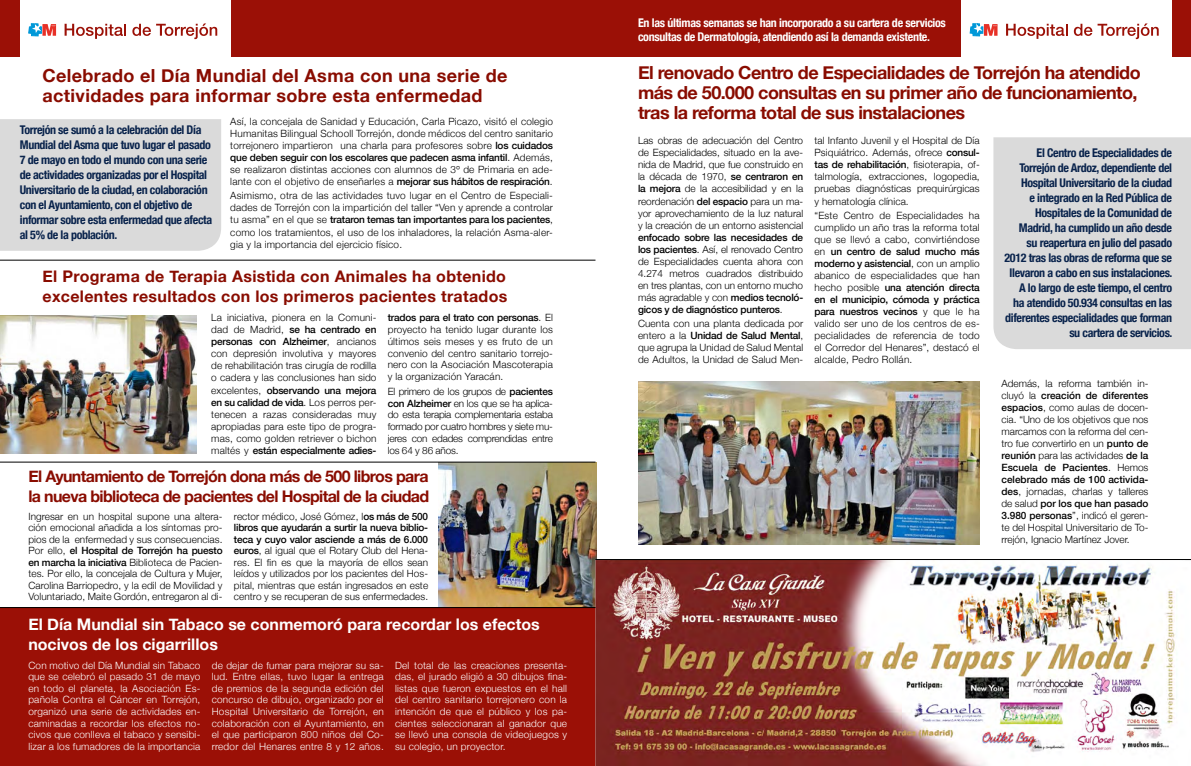
<style>
.page{position:relative;width:1191px;height:766px;background:#fff}
.page>*{position:absolute;margin:0;border:0;box-sizing:border-box;transform-origin:0 0}
.t1{font:700 18px/20px "Helvetica Neue";letter-spacing:-.03em;color:#890c00}
.t2{font:700 18px/20px "Helvetica Neue";letter-spacing:.02em;color:#890c00}
.t3{font:700 16px/20px "Helvetica Neue";letter-spacing:.01em;color:#890c00}
.t4{font:700 16px/20px "Helvetica Neue";letter-spacing:-.04em;color:#890c00}
.t5{font:700 16px/20px "Helvetica Neue";color:#fff}
.t6{font:700 condensed 12px/15px "Helvetica Neue";letter-spacing:-.03em;color:#09234c}
.t7{font:700 condensed 12px/14.4px "Helvetica Neue";letter-spacing:-.025em;color:#fff}
.t8{font:300 10px/12px "Helvetica Neue";letter-spacing:.01em;color:#000;text-align:justify}
.t9{font:300 10px/11.5px "Helvetica Neue";letter-spacing:.02em;color:#fff;text-align:justify}
.s1{font-weight:500}
</style>
<div class="page">
<img style="left:439px;top:462px;width:157px;height:145px">
<div style="left:0;top:119px;width:221px;height:132px;background:#dadada"></div>
<hr style="left:0;top:260px;width:595px;height:1px;background:#000">
<hr style="left:0;top:461px;width:595px;height:1px;background:#000">
<img style="left:0;top:315px;width:196px;height:138px">
<img style="left:638px;top:381px;width:341px;height:163px">
<div style="left:595px;top:0;width:596px;height:56px;background:#9b1006"></div>
<div style="left:0;top:0;width:595px;height:56px;background:#9b1006"></div>
<div style="left:20px;top:0;width:210px;height:65px;background:#fff"></div>
<svg style="left:65px;top:24px;width:61px;height:15px"></svg>
<svg style="left:132px;top:23px;width:85px;height:16px"></svg>
<svg style="left:28px;top:23px;width:28px;height:14px"></svg>
<div style="left:961px;top:0;width:210px;height:65px;background:#fff"></div>
<svg style="left:1006px;top:24px;width:61px;height:15px"></svg>
<svg style="left:1073px;top:23px;width:85px;height:16px"></svg>
<svg style="left:969px;top:23px;width:28px;height:14px"></svg>
<div style="left:0;top:607px;width:595px;height:158px;background:#9b1006"></div>
<div style="left:993px;top:137px;width:198px;height:212px;background:#dadada"></div>
<img style="left:595px;top:560px;width:596px;height:205px">
<hr style="left:595px;top:559px;width:596px;height:1px;background:#000">
<hr style="left:0;top:607px;width:595px;height:1px;background:#000">
<p class="t7" style="left:638px;top:15px;width:309px">En las últimas semanas se han incorporado a su cartera de servicios consultas de Dermatología, atendiendo así la demanda existente.</p>
<p class="t1" style="left:638px;top:62px;width:504px">El renovado Centro de Especialidades de Torrejón ha atendido más de 50.000 consultas en su primer año de funcionamiento, tras la reforma total de sus instalaciones</p>
<p class="t8" style="left:638px;top:135px;width:167px">Las obras de adecuación del Centro de Especialidades, situado en la ave&shy;nida de Madrid, que fue construido en la década de 1970, <span class="s1">se centraron en la mejora</span> de la accesibilidad y en la reordenación <span class="s1">del espacio</span> para un ma&shy;yor aprovechamiento de la luz natural y la creación de un entorno asistencial <span class="s1">enfocado sobre las necesidades de los pacientes</span>. Así, el renovado Centro de Especialidades cuenta ahora con 4.274 metros cuadrados distribuido en tres plantas, con un entorno mucho más agradable y con <span class="s1">medios tecnoló&shy;gicos y de diagnóstico punteros</span>.</p>
<p class="t8" style="left:638px;top:317px;width:167px">Cuenta con una planta dedicada por entero a la <span class="s1">Unidad de Salud Mental</span>, que agrupa la Unidad de Salud Mental de Adultos, la Unidad de Salud Men-</p>
<p class="t2" style="left:43px;top:65px;width:466px">Celebrado el Día Mundial del Asma con una serie de actividades para informar sobre esta enfermedad</p>
<p class="t6" style="left:20px;top:122px;width:194px">Torrejón se sumó a la celebración del Día Mundial del Asma que tuvo lugar el pasado 7 de mayo en todo el mundo con una serie de actividades organizadas por el Hospital Universitario de la ciudad, en colaboración con el Ayuntamiento, con el objetivo de informar sobre esta enfermedad que afecta al 5% de la población.</p>
<p class="t8" style="left:230px;top:115px;width:324px">Así, la concejala de Sanidad y Educación, Carla Picazo, visitó el colegio Humanitas Bilingual Schooll Torrejón, donde médicos del centro sanitario torrejonero impartieron una charla para profesores sobre <span class="s1">los cuidados que deben seguir con los escolares que padecen asma infantil</span>. Además, se realizaron distintas acciones con alumnos de 3º de Primaria en ade&shy;lante con el objetivo de enseñarles a <span class="s1">mejorar sus hábitos de respiración</span>.</p>
<p class="t8" style="left:814px;top:135px;width:167px">tal Infanto Juvenil y el Hospital de Día Psiquiátrico. Además, ofrece <span class="s1">consul&shy;tas de rehabilitación</span>, fisioterapia, of&shy;talmología, extracciones, logopedia, pruebas diagnósticas prequirúrgicas y hematología clínica.</p>
<p class="t8" style="left:814px;top:209px;width:167px">“Este Centro de Especialidades ha cumplido un año tras la reforma total que se llevó a cabo, convirtiéndose en <span class="s1">un centro de salud mucho más moderno y asistencial</span>, con un amplio abanico de especialidades que han hecho posible <span class="s1">una atención directa en el municipio, cómoda y práctica para nuestros vecinos</span> y que le ha valido ser uno de los centros de es&shy;pecialidades de referencia de todo el Corredor del Henares”, destacó el alcalde, Pedro Rollán.</p>
<p class="t6" style="left:1004px;top:145px;width:169px;text-align:right">El Centro de Especialidades de Torrejón de Ardoz, dependiente del Hospital Universitario de la ciudad<br>e integrado en la Red Pública de Hospitales de la Comunidad de Madrid, ha cumplido un año desde<br>su reapertura en julio del pasado 2012 tras las obras de reforma que se llevaron a cabo en sus instalaciones.<br>A lo largo de este tiempo, el centro<br>ha atendido 50.934 consultas en las diferentes especialidades que forman su cartera de servicios.</p>
<p class="t8" style="left:230px;top:190px;width:324px">Asimismo, otra de las actividades tuvo lugar en el Centro de Especiali&shy;dades de Torrejón con la impartición del taller “Ven y aprende a controlar tu asma” en el que se <span class="s1">trataron temas tan importantes para los pacientes</span>, como los tratamientos, el uso de los inhaladores, la relación Asma-aler&shy;gia y la importancia del ejercicio físico.</p>
<p class="t3" style="left:43px;top:266px;width:466px">El Programa de Terapia Asistida con Animales ha obtenido excelentes resultados con los primeros pacientes tratados</p>
<p class="t8" style="left:388px;top:311px;width:167px"><span class="s1">trados para el trato con personas</span>. El proyecto ha tenido lugar durante los últimos seis meses y es fruto de un convenio del centro sanitario torrejo&shy;nero con la Asociación Mascoterapia y la organización Yaracán.</p>
<p class="t8" style="left:388px;top:385px;width:167px">El primero de los grupos de <span class="s1">pacientes con Alzheimer</span> en los que se ha aplica&shy;do esta terapia complementaria estaba formado por cuatro hombres y siete mu&shy;jeres con edades comprendidas entre los 64 y 86 años.</p>
<p class="t8" style="left:1001px;top:377px;width:148px">Además, la reforma también in&shy;cluyó la <span class="s1">creación de diferentes espacios</span>, como aulas de docen&shy;cia. “Uno de los objetivos que nos marcamos con la reforma del cen&shy;tro fue convertirlo en un <span class="s1">punto de reunión</span> para las actividades <span class="s1">de la Escuela de Pacientes</span>. Hemos <span class="s1">celebrado más de 100 activida&shy;des</span>, jornadas, charlas y talleres de salud <span class="s1">por los que han pasado 3.980 personas</span>”, indicó el geren&shy;te del Hospital Universitario de To&shy;rrejón, Ignacio Martínez Jover.</p>
<p class="t8" style="left:211px;top:311px;width:167px">La iniciativa, pionera en la Comuni&shy;dad de Madrid, <span class="s1">se ha centrado en personas con Alzheimer</span>, ancianos con depresión involutiva y mayores de rehabilitación tras cirugía de rodilla o cadera y las conclusiones han sido excelentes, <span class="s1">observando una mejora en su calidad de vida</span>. Los perros per&shy;tenecen a razas consideradas muy apropiadas para este tipo de progra&shy;mas, como golden retriever o bichon maltés y <span class="s1">están especialmente adies-</span></p>
<p class="t4" style="left:28px;top:466px;width:402px">El Ayuntamiento de Torrejón dona más de 500 libros para la nueva biblioteca de pacientes del Hospital de la ciudad</p>
<p class="t8" style="left:28px;top:510px;width:196px;line-height:11.5px">Ingresar en un hospital supone una altera&shy;ción emocional añadida a los síntomas pro&shy;pios de la enfermedad y sus consecuencias.<br>Por ello, <span class="s1">el Hospital de Torrejón ha puesto en marcha la iniciativa</span> Biblioteca de Pacien&shy;tes. Por ello, la concejala de Cultura y Mujer, Carolina Barriopedro, y la edil de Movilidad y Voluntariado, Maite Gordón, entregaron al di-</p>
<p class="t8" style="left:234px;top:510px;width:196px;line-height:11.5px">rector médico, José Gómez, l<span class="s1">os más de 500 libros que ayudarán a surtir la nueva biblio&shy;teca y cuyo valor asciende a más de 6.000 euros</span>, al igual que el Rotary Club del Hena&shy;res. El fin es que la mayoría de ellos sean leídos y utilizados por los pacientes del Hos&shy;pital, mientras que están ingresados en este centro y se recuperan de sus enfermedades.</p>
<p class="t5" style="left:28px;top:613px;width:513px">El Día Mundial sin Tabaco se conmemoró para recordar los efectos nocivos de los cigarrillos</p>
<p class="t9" style="left:28px;top:659px;width:173px">Con motivo del Día Mundial sin Tabaco que se celebró el pasado 31 de mayo en todo el planeta, la Asociación Es&shy;pañola Contra el Cáncer en Torrejón, organizó una serie de actividades en&shy;caminadas a recordar los efectos no&shy;civos que conlleva el tabaco y sensibi&shy;lizar a los fumadores de la importancia</p>
<p class="t9" style="left:212px;top:659px;width:173px">de dejar de fumar para mejorar su sa&shy;lud. Entre ellas, tuvo lugar la entrega de premios de la segunda edición del concurso de dibujo, organizado por el Hospital Universitario de Torrejón, en colaboración con el Ayuntamiento, en el que participaron 800 niños del Co&shy;rredor del Henares entre 8 y 12 años.</p>
<p class="t9" style="left:395px;top:659px;width:173px">Del total de las creaciones presenta&shy;das, el jurado eligió a 30 dibujos fina&shy;listas que fueron expuestos en el hall del centro sanitario torrejonero con la intención de que el público y los pa&shy;cientes seleccionaran al ganador que se llevó una consola de videojuegos y su colegio, un proyector.</p>
</div>
